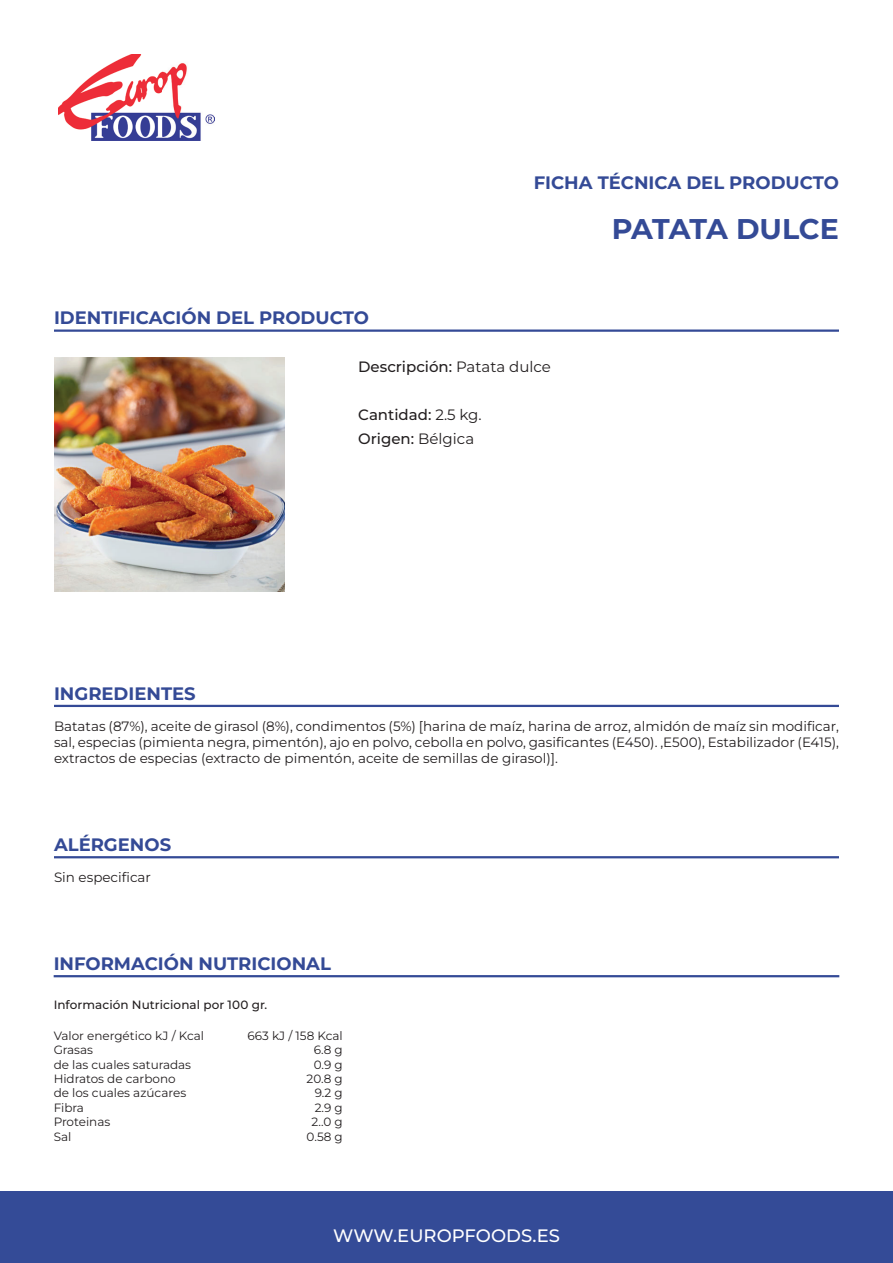
<style>
.page{position:relative;width:893px;height:1263px;background:#fff}
.page>*{position:absolute;margin:0;border:0;box-sizing:border-box;transform-origin:0 0}
.t1{font:700 28.5px "Montserrat";letter-spacing:-.035em;color:#344a96}
.t2{font:700 18px "Montserrat";color:#344a96}
.t3{font:500 18px "Montserrat";color:#fff}
.t4{font:500 15px/24px "Montserrat";color:#231f20}
.t5{font:13.5px/16.2px "Montserrat";color:#231f20;text-align:justify}
.t6{font:12px "Montserrat";color:#231f20}
.t7{font:500 12px "Montserrat";letter-spacing:.005em;color:#231f20}
.s1{font-weight:400}
</style>
<div class="page">
<img style="left:54px;top:358px;width:230px;height:233px">
<img style="left:58px;top:54px;width:156px;height:87px">
<hr style="left:54px;top:856px;width:785px;height:2px;background:#344a96">
<hr style="left:54px;top:975px;width:785px;height:2px;background:#344a96">
<hr style="left:54px;top:705px;width:785px;height:2px;background:#344a96">
<hr style="left:54px;top:329px;width:785px;height:3px;background:#344a96">
<div style="left:0;top:1191px;width:893px;height:72px;background:#344b97"></div>
<h2 class="t2" style="left:534px;top:170px;width:307px">FICHA TÉCNICA DEL PRODUCTO</h2>
<h2 class="t2" style="left:54px;top:306px;width:316px">IDENTIFICACIÓN DEL PRODUCTO</h2>
<p class="t4" style="left:358px;top:354px;width:194px">Descripción: <span class="s1">Patata dulce</span></p>
<p class="t4" style="left:358px;top:402px;width:125px">Cantidad: <span class="s1">2.5 kg.<br></span>Origen: <span class="s1">Bélgica</span></p>
<h1 class="t1" style="left:612px;top:209px;width:229px">PATATA DULCE</h1>
<h2 class="t2" style="left:54px;top:681px;width:143px">INGREDIENTES</h2>
<p class="t5" style="left:54px;top:718px;width:786px">Batatas (87%), aceite de girasol (8%), condimentos (5%) [harina de maíz, harina de arroz, almidón de maíz sin modificar, sal, especias (pimienta negra, pimentón), ajo en polvo, cebolla en polvo, gasificantes (E450). ,E500), Estabilizador (E415), extractos de especias (extracto de pimentón, aceite de semillas de girasol)].</p>
<h2 class="t2" style="left:54px;top:832px;width:119px">ALÉRGENOS</h2>
<p class="t5" style="left:54px;top:869px;width:98px">Sin especificar</p>
<h2 class="t2" style="left:54px;top:951px;width:279px">INFORMACIÓN NUTRICIONAL</h2>
<p class="t7" style="left:54px;top:997px;width:215px">Información Nutricional por 100 gr.</p>
<p class="t6" style="left:54px;top:1027px;width:152px">Valor energético kJ / Kcal</p>
<p class="t6" style="left:248px;top:1027px;width:97px">663 kJ / 158 Kcal</p>
<p class="t6" style="left:54px;top:1042px;width:41px">Grasas</p>
<p class="t6" style="left:314px;top:1042px;width:31px">6.8 g</p>
<p class="t6" style="left:54px;top:1056px;width:139px">de las cuales saturadas</p>
<p class="t6" style="left:314px;top:1056px;width:31px">0.9 g</p>
<p class="t6" style="left:54px;top:1071px;width:123px">Hidratos de carbono</p>
<p class="t6" style="left:307px;top:1071px;width:38px">20.8 g</p>
<p class="t6" style="left:54px;top:1085px;width:134px">de los cuales azúcares</p>
<p class="t6" style="left:315px;top:1085px;width:30px">9.2 g</p>
<p class="t6" style="left:54px;top:1099px;width:32px">Fibra</p>
<p class="t6" style="left:315px;top:1099px;width:30px">2.9 g</p>
<p class="t6" style="left:54px;top:1114px;width:58px">Proteinas</p>
<p class="t6" style="left:312px;top:1114px;width:33px">2..0 g</p>
<p class="t6" style="left:54px;top:1128px;width:19px">Sal</p>
<p class="t6" style="left:307px;top:1128px;width:38px">0.58 g</p>
<h2 class="t3" style="left:333px;top:1224px;width:228px">WWW.EUROPFOODS.ES</h2>
</div>
